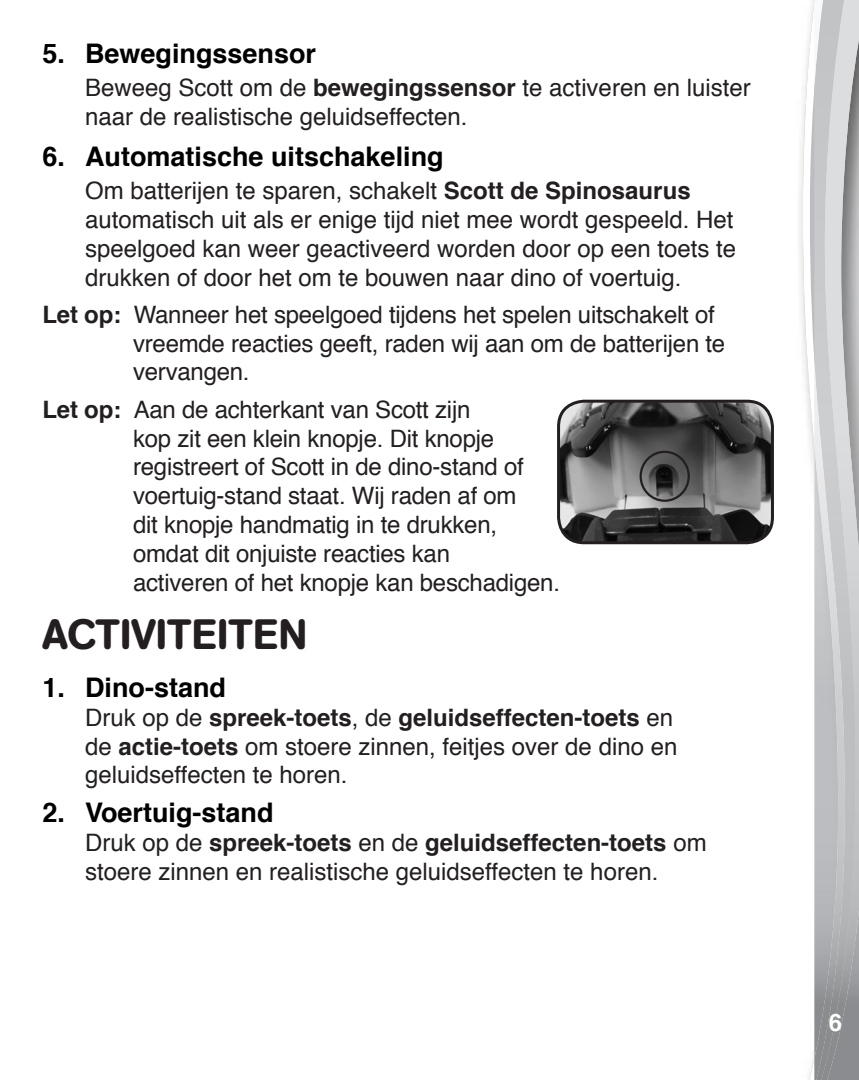
<style>
.page{position:relative;width:859px;height:1080px;background:#fff}
.page>*{position:absolute;margin:0;border:0;box-sizing:border-box;transform-origin:0 0}
.t1{font:500 42px "AG Book Rounded";color:#231f20}
.body{font:700 27px "Helvetica";color:#000}
.little_title{font:24px/28.8px "Helvetica";letter-spacing:-.01em;color:#231f20}
.body-2{font:24px/28.8px "Helvetica";color:#231f20}
.t2{font:700 24px "Helvetica";color:#fff}
.s1{font-weight:700}
</style>
<div class="page">
<svg style="left:802px;top:0;width:12px;height:1080px"></svg>
<img style="left:858px;top:3px;width:1px;height:1077px">
<img style="left:847px;top:3px;width:11px;height:1077px">
<svg style="left:847px;top:0;width:12px;height:3px"></svg>
<img style="left:814px;top:0;width:33px;height:1080px">
<img style="left:559px;top:401px;width:213px;height:142px">
<div style="left:557px;top:400px;width:217px;height:144px;border:3px solid #231f20;border-radius:26px"></div>
<div style="left:639px;top:451px;width:51px;height:51px;border:2px solid #231f20;border-radius:50%"></div>
<p class="body" style="left:43px;top:35px;width:275px">5. Bewegingssensor</p>
<p class="little_title" style="left:85px;top:75px;width:667px">Beweeg Scott om de <span class="s1">bewegingssensor</span> te activeren en luister naar de realistische geluidseffecten.</p>
<p class="body" style="left:43px;top:138px;width:403px">6. Automatische uitschakeling</p>
<p class="body-2" style="left:85px;top:178px;width:653px">Om batterijen te sparen, schakelt <span class="s1">Scott de Spinosaurus </span>automatisch uit als er enige tijd niet mee wordt gespeeld. Het speelgoed kan weer geactiveerd worden door op een toets te drukken of door het om te bouwen naar dino of voertuig.</p>
<p class="little_title" style="left:133px;top:301px;width:594px;text-indent:-91px"><span class="s1">Let op:</span> Wanneer het speelgoed tijdens het spelen uitschakelt of vreemde reacties geeft, raden wij aan om de batterijen te vervangen.</p>
<p class="little_title" style="left:133px;top:396px;width:428px;text-indent:-91px"><span class="s1">Let op:</span> Aan de achterkant van Scott zijn<br>kop zit een klein knopje. Dit knopje registreert of Scott in de dino-stand of voertuig-stand staat. Wij raden af om<br>dit knopje handmatig in te drukken, omdat dit onjuiste reacties kan<br>activeren of het knopje kan beschadigen.</p>
<p class="t1" style="left:43px;top:610px;width:266px">ACTIVITEITEN</p>
<p class="body" style="left:43px;top:669px;width:185px">1. Dino-stand</p>
<p class="little_title" style="left:85px;top:704px;width:594px">Druk op de <span class="s1">spreek-toets</span>, de <span class="s1">geluidseffecten-toets</span> en de <span class="s1">actie-toets</span> om stoere zinnen, feitjes over de dino en geluidseffecten te horen.</p>
<p class="body" style="left:43px;top:794px;width:233px">2. Voertuig-stand</p>
<p class="little_title" style="left:85px;top:830px;width:623px">Druk op de <span class="s1">spreek-toets</span> en de <span class="s1">geluidseffecten-toets</span> om stoere zinnen en realistische geluidseffecten te horen.</p>
<p class="t2" style="left:829px;top:1006px;width:15px">6</p>
</div>
